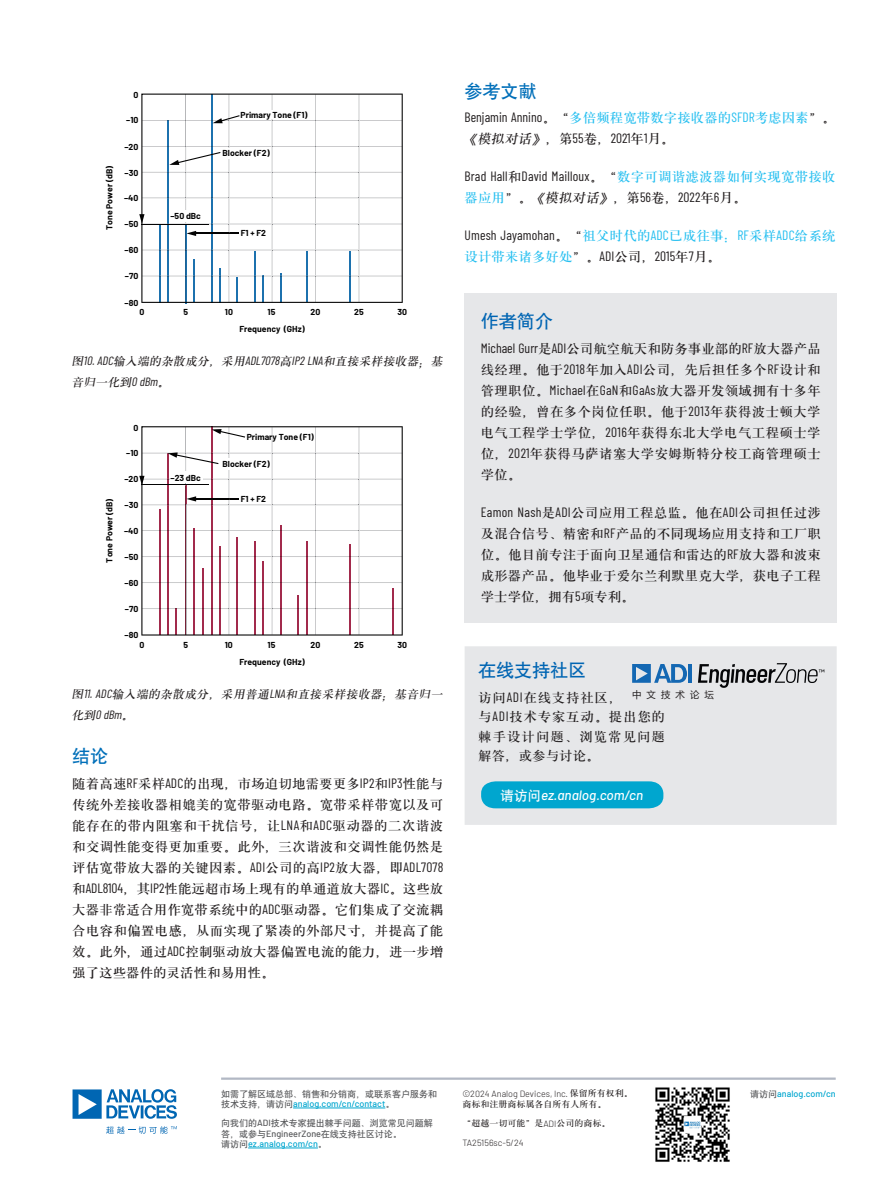
<style>
.page{position:relative;width:891px;height:1188px;background:#fff}
.page>*{position:absolute;margin:0;border:0;box-sizing:border-box;transform-origin:0 0}
.t1{font:18px "HY Zhong Hei S";color:#0065b3}
.t2{font:18px "HY Zhong Hei S";color:#006fb9}
.t3{font:13.5px/21px "HY Zhong Song S";letter-spacing:.015em;color:#231f20;text-align:justify}
.t4{font:13.5px/21px "Barlow Condensed";letter-spacing:.015em;color:#231f20}
.t5{font:13.5px/21px "HY Zhong Song S";letter-spacing:.01em;color:#26bff0}
.t6{font:13.5px/19.5px "HY Zhong Song S";letter-spacing:.055em;color:#231f20}
.t7{font:italic 500 13.5px "Barlow";color:#fff}
.t8{font:italic 12px/21px "HY Zhong Song S";color:#231f20}
.t9{font:9.45px "Microsoft Ya Hei";letter-spacing:.54em;color:#221e1f}
.t10{font:9px/10.5px "HY Zhong Hei S";color:#57585a}
.t11{font:300 9px "Barlow";color:#231f20}
.t12{font:9px "HY Zhong Song S";color:#231f20}
.t13{font:500 9px "Barlow";color:#00a6cf}
.t14{font:700 8.7px "Barlow";color:#030303}
.s1{font-family:"Barlow Condensed"}
.s2{font-family:"HY Zhong Song S"}
.s3{font-family:"HY Zhong Song S";color:#26bff0}
.s4{color:#26bff0}
.s5{font-family:"HY Zhong Song S";font-style:italic}
.s6{font-family:"Barlow Condensed";color:#231f20}
.s7{color:#231f20}
.s8{font-family:"HY Zhong Hei S";font-weight:400;font-style:normal}
.s9{font-family:"Barlow";font-weight:500;color:#00a6cf}
.s10{font-family:"Barlow";font-weight:500}
.s11{font-family:"HY Zhong Song S";font-weight:400}
.s12{font-family:"HY Zhong Hei S";font-weight:400;color:#57585a}
.s13{font-family:"Barlow";font-weight:300}
</style>
<div class="page">
<hr style="left:185px;top:225px;width:1px;height:79px;background:#1c71ae">
<svg style="left:141px;top:94px;width:262px;height:209px"></svg>
<div style="left:183px;top:211px;width:6px;height:11px;background:#fff"></div>
<div style="left:226px;top:148px;width:6px;height:10px;background:#fff"></div>
<div style="left:269px;top:110px;width:6px;height:9px;background:#fff"></div>
<hr style="left:141px;top:224px;width:68px;height:1px;background:#030303">
<svg style="left:141px;top:426px;width:262px;height:210px"></svg>
<div style="left:170px;top:471px;width:33px;height:11px;background:#fff"></div>
<div style="left:226px;top:458px;width:6px;height:12px;background:#fff"></div>
<div style="left:275px;top:432px;width:7px;height:12px;background:#fff"></div>
<div style="left:465px;top:293px;width:372px;height:330px;background:#e6e7e9"></div>
<img style="left:655px;top:1087px;width:75px;height:75px">
<hr style="left:293px;top:1108px;width:92px;height:1px;background:#00a6cf">
<hr style="left:248px;top:1148px;width:70px;height:1px;background:#00a6cf">
<svg style="left:73px;top:1089px;width:104px;height:30px"></svg>
<svg style="left:106px;top:1126px;width:71px;height:8px"></svg>
<hr style="left:221px;top:1078px;width:615px;height:2px;background:#b2b8c4">
<div style="left:465px;top:646px;width:372px;height:179px;background:#e6e7e9"></div>
<div style="left:481px;top:781px;width:182px;height:27px;background:#00a6cf"></div>
<svg style="left:632px;top:664px;width:55px;height:19px"></svg>
<hr style="left:688px;top:664px;width:4px;height:19px;background:#1468b3">
<svg style="left:698px;top:663px;width:126px;height:25px;background:#adaeb0"></svg>
<p class="t14" style="left:103px;top:230px;width:66px;rotate:-90deg">Tone Power (dB)</p>
<p class="t14" style="left:133px;top:88px;width:6px">0</p>
<p class="t14" style="left:126px;top:114px;width:14px">–10</p>
<p class="t14" style="left:124px;top:140px;width:15px">–20</p>
<p class="t14" style="left:125px;top:166px;width:15px">–30</p>
<p class="t14" style="left:124px;top:192px;width:16px">–40</p>
<p class="t14" style="left:125px;top:218px;width:15px">–50</p>
<p class="t14" style="left:125px;top:244px;width:15px">–60</p>
<p class="t14" style="left:125px;top:270px;width:15px">–70</p>
<p class="t14" style="left:125px;top:296px;width:15px">–80</p>
<p class="t14" style="left:241px;top:108px;width:69px">Primary Tone (F1)</p>
<p class="t14" style="left:223px;top:146px;width:49px">Blocker (F2)</p>
<p class="t14" style="left:171px;top:209px;width:32px">–50 dBc</p>
<p class="t14" style="left:241px;top:226px;width:27px">F1 + F2</p>
<p class="t14" style="left:139px;top:306px;width:6px">0</p>
<p class="t14" style="left:311px;top:306px;width:11px">20</p>
<p class="t14" style="left:354px;top:306px;width:11px">25</p>
<p class="t14" style="left:397px;top:306px;width:11px">30</p>
<p class="t14" style="left:183px;top:306px;width:6px">5</p>
<p class="t14" style="left:225px;top:306px;width:10px">10</p>
<p class="t14" style="left:268px;top:306px;width:9px">15</p>
<p class="t14" style="left:239px;top:323px;width:67px">Frequency (GHz)</p>
<p class="t8" style="left:72px;top:352px;width:375px">图<span class="s1">10.ADC</span>输入端的杂散成分，采用<span class="s1">ADL7078</span>高<span class="s1">IP2LNA</span>和直接采样接收器；基音归一化到<span class="s1">0 dBm</span>。</p>
<p class="t14" style="left:103px;top:563px;width:66px;rotate:-90deg">Tone Power (dB)</p>
<p class="t14" style="left:133px;top:421px;width:6px">0</p>
<p class="t14" style="left:126px;top:447px;width:14px">–10</p>
<p class="t14" style="left:124px;top:473px;width:15px">–20</p>
<p class="t14" style="left:125px;top:499px;width:15px">–30</p>
<p class="t14" style="left:124px;top:524px;width:16px">–40</p>
<p class="t14" style="left:125px;top:550px;width:15px">–50</p>
<p class="t14" style="left:125px;top:576px;width:15px">–60</p>
<p class="t14" style="left:125px;top:602px;width:15px">–70</p>
<p class="t14" style="left:125px;top:629px;width:15px">–80</p>
<p class="t14" style="left:171px;top:471px;width:32px">–23 dBc</p>
<p class="t14" style="left:247px;top:430px;width:69px">Primary Tone (F1)</p>
<p class="t14" style="left:223px;top:457px;width:49px">Blocker (F2)</p>
<p class="t14" style="left:241px;top:492px;width:27px">F1 + F2</p>
<p class="t14" style="left:139px;top:638px;width:6px">0</p>
<p class="t14" style="left:311px;top:638px;width:11px">20</p>
<p class="t14" style="left:354px;top:638px;width:11px">25</p>
<p class="t14" style="left:397px;top:638px;width:11px">30</p>
<p class="t14" style="left:183px;top:638px;width:6px">5</p>
<p class="t14" style="left:225px;top:638px;width:10px">10</p>
<p class="t14" style="left:268px;top:638px;width:9px">15</p>
<p class="t14" style="left:239px;top:655px;width:67px">Frequency (GHz)</p>
<p class="t8" style="left:72px;top:685px;width:375px">图<span class="s1">11.ADC</span>输入端的杂散成分，采用普通<span class="s1">LNA</span>和直接采样接收器；基音归一化到<span class="s1">0 dBm</span>。</p>
<p class="t2" style="left:72px;top:746px;width:37px">结论</p>
<p class="t3" style="left:72px;top:774px;width:373px">随着高速<span class="s1">RF</span>采样<span class="s1">ADC</span>的出现，市场迫切地需要更多<span class="s1">IP2</span>和<span class="s1">IP3</span>性能与传统外差接收器相媲美的宽带驱动电路。宽带采样带宽以及可能存在的带内阻塞和干扰信号，让<span class="s1">LNA</span>和<span class="s1">ADC</span>驱动器的二次谐波和交调性能变得更加重要。此外，三次谐波和交调性能仍然是评估宽带放大器的关键因素。<span class="s1">ADI</span>公司的高<span class="s1">IP2</span>放大器，即<span class="s1">ADL7078</span>和<span class="s1">ADL8104</span>，其<span class="s1">IP2</span>性能远超市场上现有的单通道放大器<span class="s1">IC</span>。这些放大器非常适合用作宽带系统中的<span class="s1">ADC</span>驱动器。它们集成了交流耦合电容和偏置电感，从而实现了紧凑的外部尺寸，并提高了能效。此外，通过<span class="s1">ADC</span>控制驱动放大器偏置电流的能力，进一步增强了这些器件的灵活性和易用性。</p>
<p class="t2" style="left:465px;top:81px;width:73px">参考文献</p>
<p class="t4" style="left:464px;top:106px;width:373px">Benjamin Annino<span class="s2">。“</span><span class="s3">多倍频程宽带数字接收器的</span><span class="s4">SFDR</span><span class="s3">考虑因素</span><span class="s2">”。</span><span class="s5">《模拟对话》</span><span class="s2">，第</span>55<span class="s2">卷，</span>2021<span class="s2">年</span>1<span class="s2">月。</span></p>
<p class="t4" style="left:465px;top:165px;width:373px">Brad Hall<span class="s2">和</span>David Mailloux<span class="s2">。“</span><span class="s3">数字可调谐滤波器如何实现宽带接收器应用</span><span class="s2">”。</span><span class="s5">《模拟对话》</span><span class="s2">，第</span>56<span class="s2">卷，</span>2022<span class="s2">年</span>6<span class="s2">月。</span></p>
<p class="t5" style="left:465px;top:227px;width:373px"><span class="s6">Umesh Jayamohan</span><span class="s7">。“</span>祖父时代的<span class="s1">ADC</span>已成往事：<span class="s1">RF</span>采样<span class="s1">ADC</span>给系统设计带来诸多好处<span class="s7">”。</span><span class="s6">ADI</span><span class="s7">公司，</span><span class="s6">2015</span><span class="s7">年</span><span class="s6">7</span><span class="s7">月。</span></p>
<p class="t1" style="left:481px;top:311px;width:73px">作者简介</p>
<p class="t3" style="left:481px;top:339px;width:342px"><span class="s1">Michael Gurr</span>是<span class="s1">ADI</span>公司航空航天和防务事业部的<span class="s1">RF</span>放大器产品线经理。他于<span class="s1">2018</span>年加入<span class="s1">ADI</span>公司，先后担任多个<span class="s1">RF</span>设计和管理职位。<span class="s1">Michael</span>在<span class="s1">GaN</span>和<span class="s1">GaAs</span>放大器开发领域拥有十多年的经验，曾在多个岗位任职。他于<span class="s1">2013</span>年获得波士顿大学电气工程学士学位，<span class="s1">2016</span>年获得东北大学电气工程硕士学位，<span class="s1">2021</span>年获得马萨诸塞大学安姆斯特分校工商管理硕士学位。</p>
<p class="t3" style="left:481px;top:503px;width:342px"><span class="s1">Eamon Nash</span>是<span class="s1">ADI</span>公司应用工程总监。他在<span class="s1">ADI</span>公司担任过涉及混合信号、精密和<span class="s1">RF</span>产品的不同现场应用支持和工厂职位。他目前专注于面向卫星通信和雷达的<span class="s1">RF</span>放大器和波束成形器产品。他毕业于爱尔兰利默里克大学，获电子工程学士学位，拥有<span class="s1">5</span>项专利。</p>
<p class="t1" style="left:478px;top:660px;width:109px">在线支持社区</p>
<p class="t6" style="left:478px;top:689px;width:188px">访问<span class="s1">ADI</span>在线支持社区，<br>与<span class="s1">ADI</span>技术专家互动。提出您的棘手设计问题、浏览常见问题解答，或参与讨论。</p>
<p class="t7" style="left:501px;top:785px;width:144px"><span class="s8">请访问</span>ez.analog.com/cn</p>
<p class="t9" style="left:632px;top:688px;width:83px">中文技术论坛</p>
<p class="t10" style="left:221px;top:1089px;width:217px">如需了解区域总部、销售和分销商，或联系客户服务和技术支持，请访问<span class="s9">analog.com/cn/contact</span>。</p>
<p class="t10" style="left:221px;top:1118px;width:213px">向我们的<span class="s10">ADI</span>技术专家提出棘手问题、浏览常见问题解答，或参与<span class="s10">EngineerZone</span>在线支持社区讨论。<br>请访问<span class="s9">ez.analog.com/cn</span>。</p>
<p class="t11" style="left:462px;top:1087px;width:172px">©2024 Analog Devices, Inc. <span class="s11">保留所有权利。</span></p>
<p class="t13" style="left:750px;top:1087px;width:87px"><span class="s12">请访问</span>analog.com/cn</p>
<p class="t12" style="left:462px;top:1100px;width:145px">商标和注册商标属各自所有人所有。</p>
<p class="t12" style="left:462px;top:1119px;width:150px">“超越一切可能”是<span class="s13">ADI</span>公司的商标。</p>
<p class="t11" style="left:462px;top:1137px;width:63px">TA25156sc-5/24</p>
</div>
